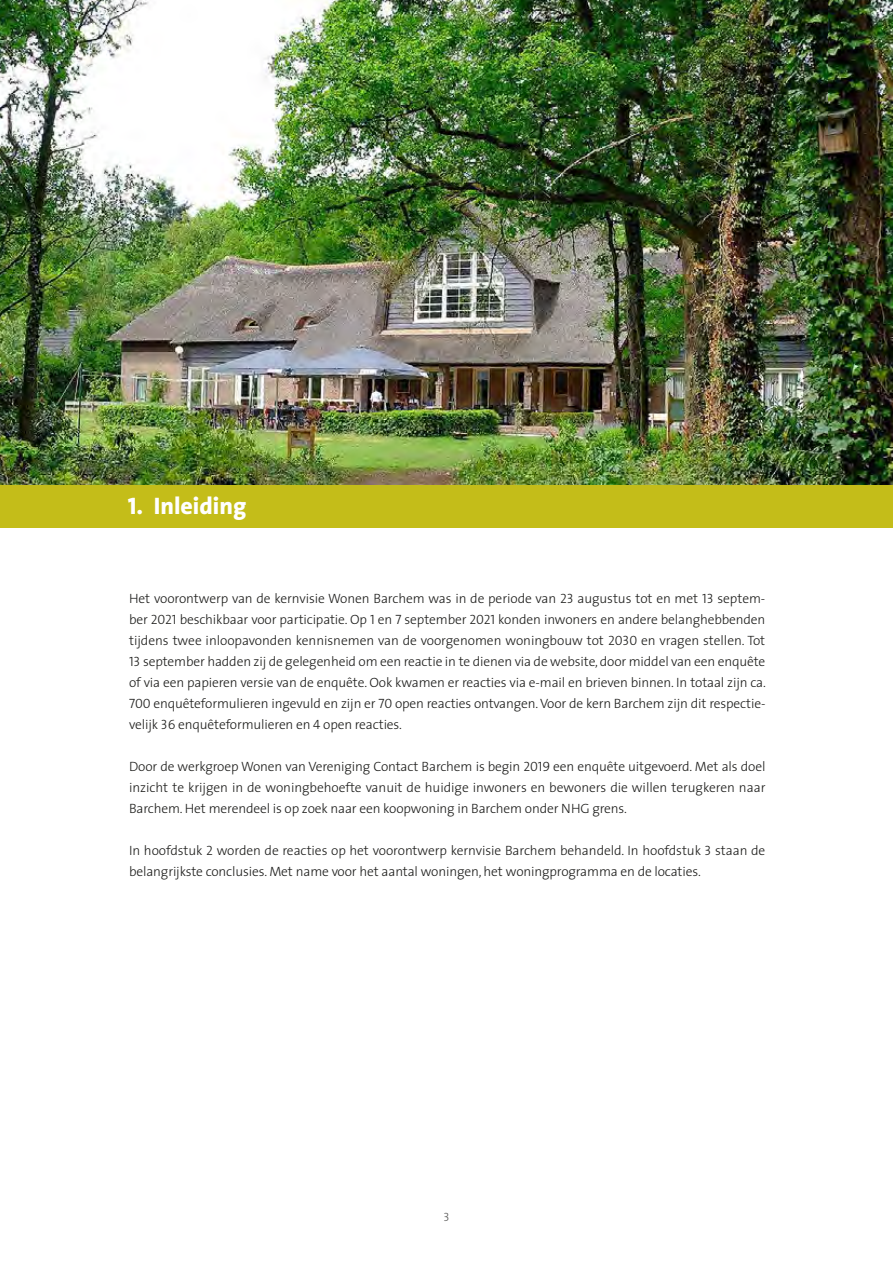
<style>
.page{position:relative;width:893px;height:1263px;background:#fff}
.page>*{position:absolute;margin:0;border:0;box-sizing:border-box;transform-origin:0 0}
.t1{font:800 24px "The Sans";color:#fff}
.t2{font:300 13.5px/21px "The Sans";letter-spacing:-.01em;color:#1d1d1b;text-align:justify}
.t3{font:12px "The Sans Light Caps";color:#575756}
.s1{font-family:"The Sans Extra Bold Caps";font-weight:400}
.s2{font-family:"The Sans Light Caps";font-weight:400}
</style>
<div class="page">
<img style="left:0;top:0;width:893px;height:486px">
<div style="left:0;top:486px;width:893px;height:42px;background:#c4bd19"></div>
<h1 class="t1" style="left:128px;top:486px;width:120px"><span class="s1">1</span>. Inleiding</h1>
<p class="t2" style="left:129px;top:587px;width:638px">Het voorontwerp van de kernvisie Wonen Barchem was in de periode van <span class="s2">23</span> augustus tot en met <span class="s2">13</span> septem&shy;ber <span class="s2">2021</span> beschikbaar voor participatie. Op <span class="s2">1</span> en <span class="s2">7</span> september <span class="s2">2021</span> konden inwoners en andere belanghebbenden tijdens twee inloopavonden kennisnemen van de voorgenomen woningbouw tot <span class="s2">2030</span> en vragen stellen. Tot <span class="s2">13</span> september hadden zij de gelegenheid om een reactie in te dienen via de website, door middel van een enquête of via een papieren versie van de enquête. Ook kwamen er reacties via e-mail en brieven binnen. In totaal zijn ca.<br><span class="s2">700</span> enquêteformulieren ingevuld en zijn er <span class="s2">70</span> open reacties ontvangen. Voor de kern Barchem zijn dit respectie&shy;velijk <span class="s2">36</span> enquêteformulieren en <span class="s2">4</span> open reacties.</p>
<p class="t2" style="left:129px;top:755px;width:638px">Door de werkgroep Wonen van Vereniging Contact Barchem is begin <span class="s2">2019</span> een enquête uitgevoerd. Met als doel inzicht te krijgen in de woningbehoefte vanuit de huidige inwoners en bewoners die willen terugkeren naar Barchem. Het merendeel is op zoek naar een koopwoning in Barchem onder NHG grens.</p>
<p class="t2" style="left:129px;top:839px;width:638px">In hoofdstuk <span class="s2">2</span> worden de reacties op het voorontwerp kernvisie Barchem behandeld. In hoofdstuk <span class="s2">3</span> staan de belangrijkste conclusies. Met name voor het aantal woningen, het woningprogramma en de locaties.</p>
<p class="t3" style="left:443px;top:1207px;width:8px">3</p>
</div>
